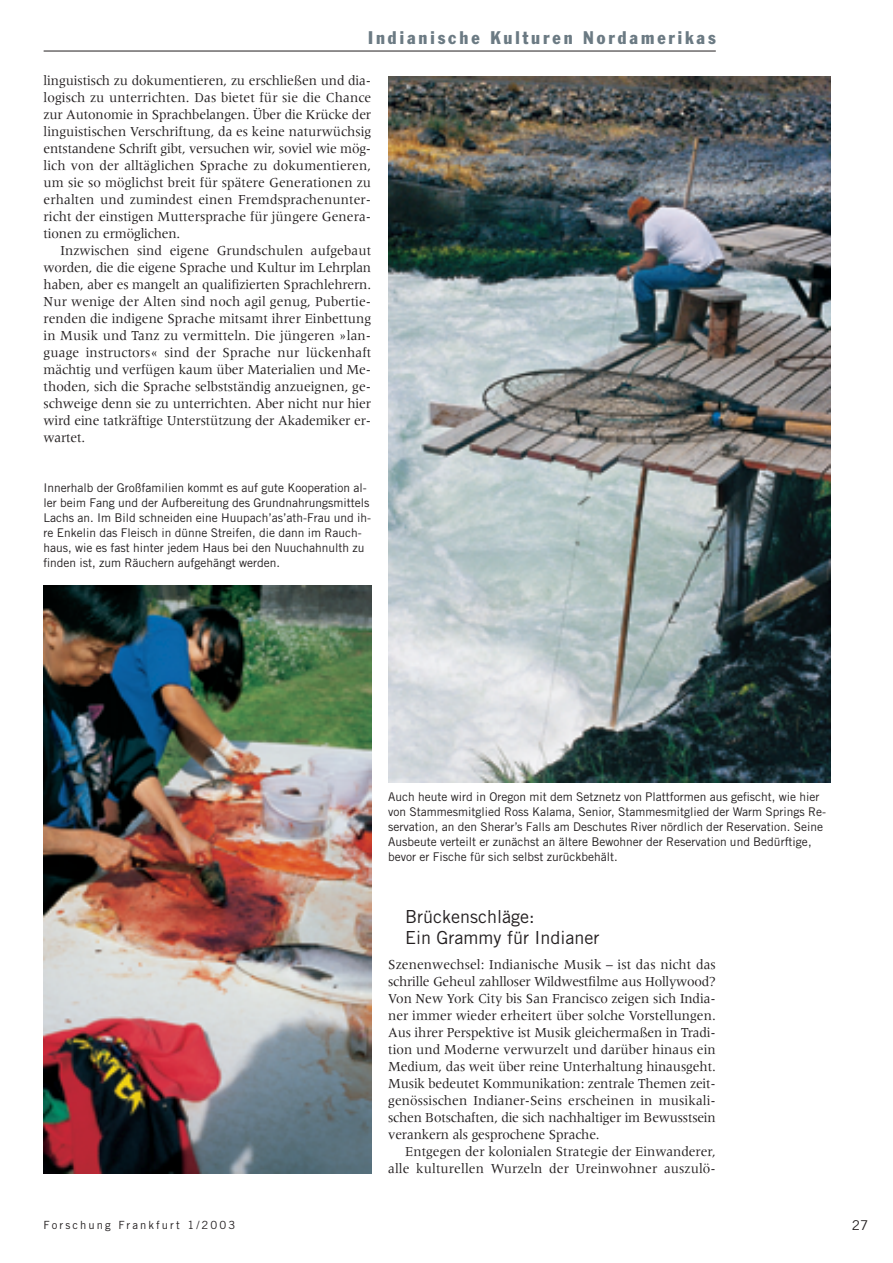
<style>
.page{position:relative;width:893px;height:1263px;background:#fff}
.page>*{position:absolute;margin:0;border:0;box-sizing:border-box;transform-origin:0 0}
.t1{font:18px/21px "Trade Gothic";color:#231f20}
.t2{font:condensed 18px "Franklin Gothic";letter-spacing:.16em;color:#6b7a83}
.t3{font:14.25px/17px "Meridien";color:#231f20;text-align:justify;scale:.95 1}
.t4{font:13.5px "Trade Gothic";color:#231f20}
.t5{font:12px/14.9px "Trade Gothic";color:#231f20}
.t6{font:11.25px "Trade Gothic";letter-spacing:.185em;color:#231f20}
</style>
<div class="page">
<hr style="left:44px;top:51px;width:671px;height:1px;background:#231f20">
<img style="left:44px;top:586px;width:327px;height:587px">
<img style="left:388px;top:77px;width:442px;height:705px">
<p class="t2" style="left:368px;top:31px;width:349px">Indianische Kulturen Nordamerikas</p>
<p class="t3" style="left:44px;top:73px;width:346px">linguistisch zu dokumentieren, zu erschließen und dia&shy;logisch zu unterrichten. Das bietet für sie die Chance zur Autonomie in Sprachbelangen. Über die Krücke der linguistischen Verschriftung, da es keine naturwüchsig entstandene Schrift gibt, versuchen wir, soviel wie mög&shy;lich von der alltäglichen Sprache zu dokumentieren, um sie so möglichst breit für spätere Generationen zu erhalten und zumindest einen Fremdsprachenunter&shy;richt der einstigen Muttersprache für jüngere Genera&shy;tionen zu ermöglichen.</p>
<p class="t3" style="left:44px;top:243px;width:346px;text-indent:17px">Inzwischen sind eigene Grundschulen aufgebaut worden, die die eigene Sprache und Kultur im Lehrplan haben, aber es mangelt an qualifizierten Sprachlehrern.<br>Nur wenige der Alten sind noch agil genug, Pubertie&shy;renden die indigene Sprache mitsamt ihrer Einbettung in Musik und Tanz zu vermitteln. Die jüngeren »lan&shy;guage instructors« sind der Sprache nur lückenhaft mächtig und verfügen kaum über Materialien und Me&shy;thoden, sich die Sprache selbstständig anzueignen, ge&shy;schweige denn sie zu unterrichten. Aber nicht nur hier wird eine tatkräftige Unterstützung der Akademiker er&shy;wartet.</p>
<p class="t5" style="left:44px;top:482px;width:329px">Innerhalb der Großfamilien kommt es auf gute Kooperation al&shy;ler beim Fang und der Aufbereitung des Grundnahrungsmittels Lachs an. Im Bild schneiden eine Huupach’as’ath-Frau und ih&shy;re Enkelin das Fleisch in dünne Streifen, die dann im Rauch&shy;haus, wie es fast hinter jedem Haus bei den Nuuchahnulth zu finden ist, zum Räuchern aufgehängt werden.</p>
<p class="t6" style="left:44px;top:1221px;width:193px">Forschung Frankfurt 1/2003</p>
<p class="t5" style="left:388px;top:791px;width:439px">Auch heute wird in Oregon mit dem Setznetz von Plattformen aus gefischt, wie hier von Stammesmitglied Ross Kalama, Senior, Stammesmitglied der Warm Springs Re&shy;servation, an den Sherar’s Falls am Deschutes River nördlich der Reservation. Seine Ausbeute verteilt er zunächst an ältere Bewohner der Reservation und Bedürftige, bevor er Fische für sich selbst zurückbehält.</p>
<p class="t1" style="left:405px;top:908px;width:196px">Brückenschläge:<br>Ein Grammy für Indianer</p>
<p class="t3" style="left:388px;top:957px;width:346px">Szenenwechsel: Indianische Musik – ist das nicht das schrille Geheul zahlloser Wildwestfilme aus Hollywood?<br>Von New York City bis San Francisco zeigen sich India&shy;ner immer wieder erheitert über solche Vorstellungen.<br>Aus ihrer Perspektive ist Musik gleichermaßen in Tradi&shy;tion und Moderne verwurzelt und darüber hinaus ein Medium, das weit über reine Unterhaltung hinausgeht.<br>Musik bedeutet Kommunikation: zentrale Themen zeit&shy;genössischen Indianer-Seins erscheinen in musikali&shy;schen Botschaften, die sich nachhaltiger im Bewusstsein verankern als gesprochene Sprache.</p>
<p class="t3" style="left:388px;top:1145px;width:346px;text-align:right">Entgegen der kolonialen Strategie der Einwanderer, alle kulturellen Wurzeln der Ureinwohner auszulö-</p>
<p class="t4" style="left:851px;top:1220px;width:18px">27</p>
</div>
